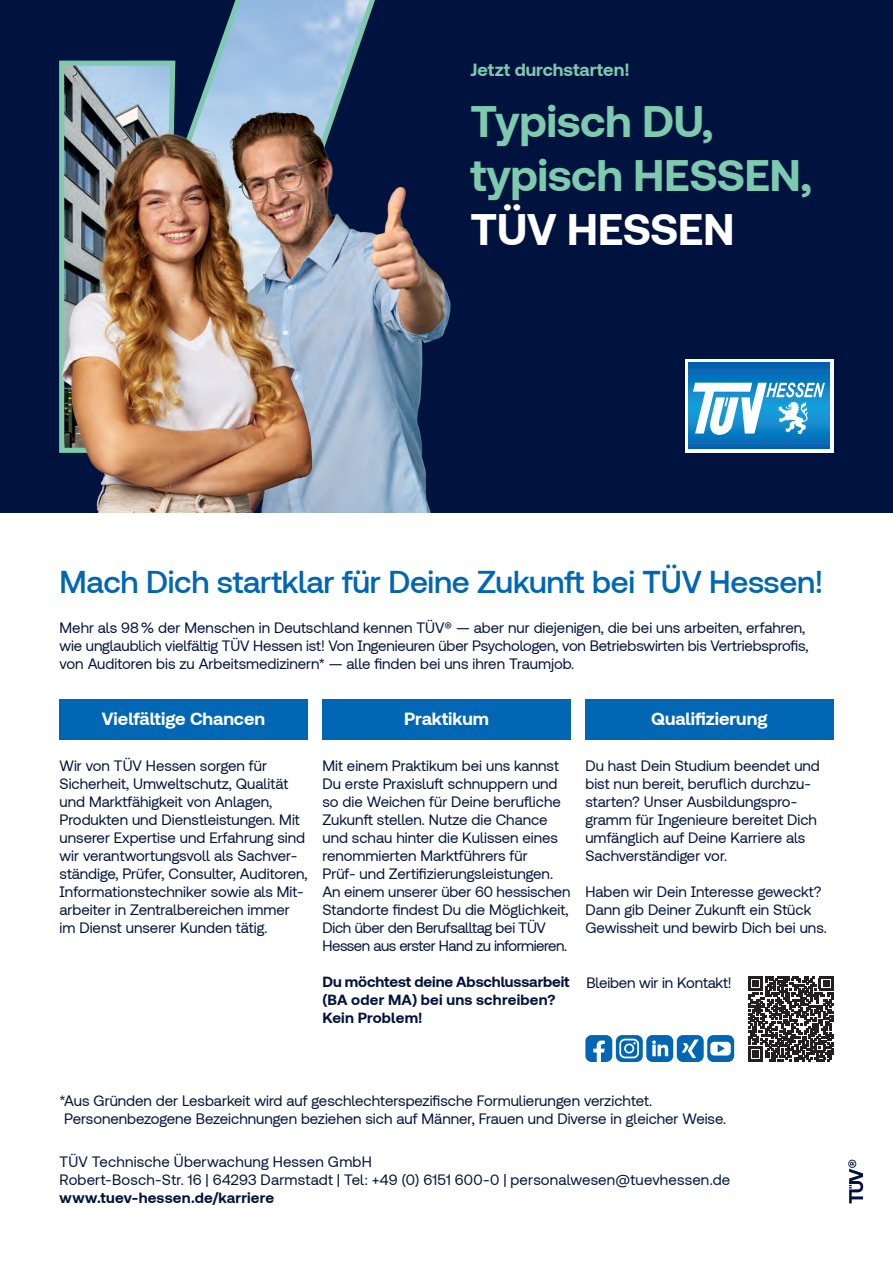
<style>
.page{position:relative;width:893px;height:1263px;background:#fff}
.page>*{position:absolute;margin:0;border:0;box-sizing:border-box;transform-origin:0 0}
.t1{font:700 45px/54px "TUVSUD Pro";letter-spacing:-.01em;color:#7dcaae}
.t2{font:700 45px "TUVSUD Pro";letter-spacing:-.01em;color:#fff}
.t3{font:500 31.5px "TUVSUD Pro";letter-spacing:-.01em;color:#0166b3}
.t4{font:700 18px "TUVSUD Pro";color:#fff}
.t5{font:700 18px "TUVSUD Pro";color:#7dcaae}
.t6{font:15px/18px "TUVSUD Pro";color:#00133e}
.t7{font:700 15px/18px "TUVSUD Pro";letter-spacing:.005em;color:#00133e}
</style>
<div class="page">
<div style="left:0;top:0;width:893px;height:512px;background:#00133e"></div>
<svg style="left:59px;top:0;width:316px;height:95px"></svg>
<div style="left:685px;top:359px;width:148px;height:93px;background:linear-gradient(to right,#fff,#fff)"></div>
<svg style="left:688px;top:363px;width:142px;height:85px;background:#0770b9"></svg>
<svg style="left:693px;top:383px;width:132px;height:52px;background:#7ac0e4"></svg>
<img style="left:77px;top:59px;width:374px;height:453px">
<img style="left:59px;top:95px;width:333px;height:417px">
<svg style="left:848px;top:1160px;width:15px;height:43px"></svg>
<div style="left:322px;top:699px;width:249px;height:41px;background:#0166b3"></div>
<div style="left:60px;top:699px;width:248px;height:41px;background:#0166b3"></div>
<div style="left:585px;top:699px;width:248px;height:41px;background:#0166b3"></div>
<svg style="left:748px;top:976px;width:85px;height:85px"></svg>
<svg style="left:585px;top:1035px;width:149px;height:27px"></svg>
<p class="t5" style="left:470px;top:60px;width:161px">Jetzt durchstarten!</p>
<h1 class="t1" style="left:470px;top:94px;width:343px">Typisch DU, typisch HESSEN,</h1>
<h1 class="t2" style="left:470px;top:204px;width:266px">TÜV HESSEN</h1>
<h2 class="t3" style="left:60px;top:564px;width:765px">Mach Dich startklar für Deine Zukunft bei TÜV Hessen!</h2>
<p class="t6" style="left:60px;top:619px;width:750px">Mehr als 98 % der Menschen in Deutschland kennen TÜV® — aber nur diejenigen, die bei uns arbeiten, erfahren, wie unglaublich vielfältig TÜV Hessen ist! Von Ingenieuren über Psychologen, von Betriebswirten bis Vertriebsprofis, von Auditoren bis zu Arbeitsmedizinern* — alle finden bei uns ihren Traumjob.</p>
<p class="t4" style="left:102px;top:708px;width:165px">Vielfältige Chancen</p>
<p class="t4" style="left:404px;top:708px;width:86px">Praktikum</p>
<p class="t6" style="left:60px;top:757px;width:250px">Wir von TÜV Hessen sorgen für Sicherheit, Umweltschutz, Qualität und Marktfähigkeit von Anlagen, Produkten und Dienstleistungen. Mit unserer Expertise und Erfahrung sind wir verantwortungsvoll als Sachver&shy;ständige, Prüfer, Consulter, Auditoren, Informationstechniker sowie als Mit&shy;arbeiter in Zentralbereichen immer im Dienst unserer Kunden tätig.</p>
<p class="t6" style="left:322px;top:757px;width:250px">Mit einem Praktikum bei uns kannst Du erste Praxisluft schnuppern und so die Weichen für Deine berufliche Zukunft stellen. Nutze die Chance und schau hinter die Kulissen eines renommierten Marktführers für<br>Prüf- und Zertifizierungsleistungen.<br>An einem unserer über 60 hessischen Standorte findest Du die Möglichkeit, Dich über den Berufsalltag bei TÜV Hessen aus erster Hand zu informieren.</p>
<p class="t7" style="left:322px;top:972px;width:249px">Du möchtest deine Abschlussarbeit (BA oder MA) bei uns schreiben?<br>Kein Problem!</p>
<p class="t4" style="left:651px;top:708px;width:118px">Qualifizierung</p>
<p class="t6" style="left:585px;top:757px;width:236px">Du hast Dein Studium beendet und bist nun bereit, beruflich durchzu&shy;starten? Unser Ausbildungspro&shy;gramm für Ingenieure bereitet Dich umfänglich auf Deine Karriere als<br>Sachverständiger vor.</p>
<p class="t6" style="left:585px;top:883px;width:243px">Haben wir Dein Interesse geweckt?<br>Dann gib Deiner Zukunft ein Stück<br>Gewissheit und bewirb Dich bei uns.</p>
<p class="t6" style="left:586px;top:973px;width:147px">Bleiben wir in Kontakt!</p>
<p class="t6" style="left:64px;top:1091px;width:663px;text-indent:-5px">* Aus Gründen der Lesbarkeit wird auf geschlechterspezifische Formulierungen verzichtet.<br>Personenbezogene Bezeichnungen beziehen sich auf Männer, Frauen und Diverse in gleicher Weise.</p>
<p class="t6" style="left:60px;top:1153px;width:672px">TÜV Technische Überwachung Hessen GmbH<br>Robert-Bosch-Str. 16 | 64293 Darmstadt | Tel: +49 (0) 6151 600-0 | personalwesen@tuevhessen.de</p>
<p class="t7" style="left:60px;top:1189px;width:216px">www.tuev-hessen.de/karriere</p>
</div>
